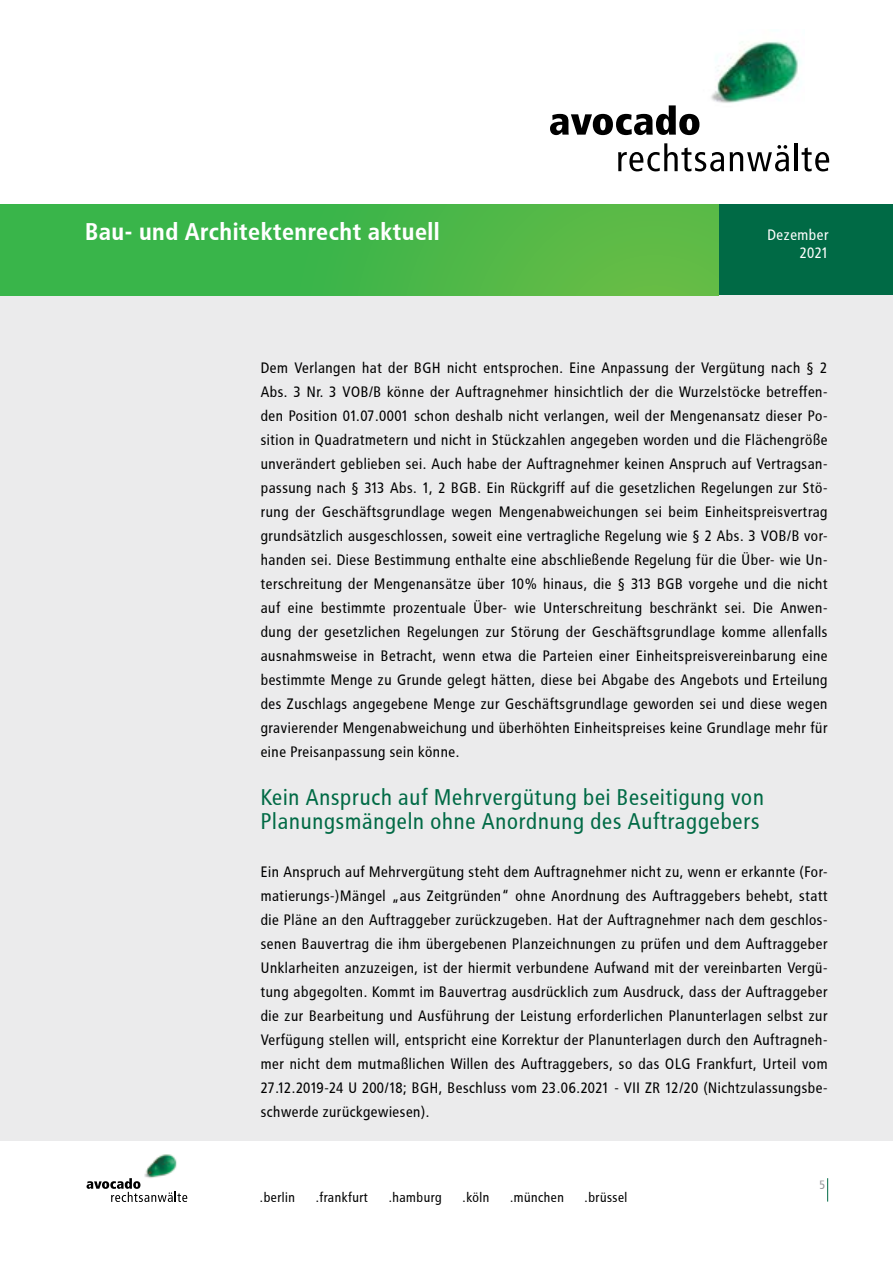
<style>
.page{position:relative;width:893px;height:1263px;background:#fff}
.page>*{position:absolute;margin:0;border:0;box-sizing:border-box;transform-origin:0 0}
.t1{font:700 24px "Avocado";color:#fff}
.t2{font:22.5px/24px "Avocado";color:#006a45}
.t3{font:15px/24px "Avocado";color:#000;text-align:justify}
.t4{font:15px/18px "Avocado";color:#fff;text-align:right}
.t5{font:13.5px "Avocado";color:#000}
.t6{font:12px "Avocado";color:#97999c}
</style>
<div class="page">
<img style="left:711px;top:41px;width:90px;height:62px">
<svg style="left:550px;top:105px;width:149px;height:30px"></svg>
<svg style="left:618px;top:143px;width:106px;height:28px"></svg>
<svg style="left:730px;top:145px;width:59px;height:26px"></svg>
<hr style="left:795px;top:143px;width:3px;height:28px;background:#000">
<svg style="left:802px;top:147px;width:27px;height:24px"></svg>
<div style="left:719px;top:204px;width:174px;height:92px;background:#006a45"></div>
<svg style="left:827px;top:1178px;width:1px;height:23px"></svg>
<img style="left:144px;top:1154px;width:33px;height:24px">
<svg style="left:87px;top:1178px;width:100px;height:24px"></svg>
<div style="left:0;top:296px;width:893px;height:845px;background:#ebebec"></div>
<div style="left:0;top:204px;width:719px;height:92px;background:linear-gradient(to right,#2eb34b,#61bb46)"></div>
<h1 class="t1" style="left:85px;top:218px;width:357px">Bau- und Architektenrecht aktuell</h1>
<p class="t4" style="left:767px;top:226px;width:63px">Dezember<br>2021</p>
<p class="t3" style="left:261px;top:355px;width:569px">Dem Verlangen hat der BGH nicht entsprochen. Eine Anpassung der Vergütung nach § 2<br>Abs. 3 Nr. 3 VOB/B könne der Auftragnehmer hinsichtlich der die Wurzelstöcke betreffen&shy;den Position 01.07.0001 schon deshalb nicht verlangen, weil der Mengenansatz dieser Po&shy;sition in Quadratmetern und nicht in Stückzahlen angegeben worden und die Flächengröße unverändert geblieben sei. Auch habe der Auftragnehmer keinen Anspruch auf Vertragsan&shy;passung nach § 313 Abs. 1, 2 BGB. Ein Rückgriff auf die gesetzlichen Regelungen zur Stö&shy;rung der Geschäftsgrundlage wegen Mengenabweichungen sei beim Einheitspreisvertrag grundsätzlich ausgeschlossen, soweit eine vertragliche Regelung wie § 2 Abs. 3 VOB/B vor&shy;handen sei. Diese Bestimmung enthalte eine abschließende Regelung für die Über- wie Un&shy;terschreitung der Mengenansätze über 10% hinaus, die § 313 BGB vorgehe und die nicht auf eine bestimmte prozentuale Über- wie Unterschreitung beschränkt sei. Die Anwen&shy;dung der gesetzlichen Regelungen zur Störung der Geschäftsgrundlage komme allenfalls ausnahmsweise in Betracht, wenn etwa die Parteien einer Einheitspreisvereinbarung eine bestimmte Menge zu Grunde gelegt hätten, diese bei Abgabe des Angebots und Erteilung des Zuschlags angegebene Menge zur Geschäftsgrundlage geworden sei und diese wegen gravierender Mengenabweichung und überhöhten Einheitspreises keine Grundlage mehr für eine Preisanpassung sein könne.</p>
<h2 class="t2" style="left:261px;top:785px;width:505px">Kein Anspruch auf Mehrvergütung bei Beseitigung von<br>Planungsmängeln ohne Anordnung des Auftraggebers</h2>
<p class="t3" style="left:261px;top:859px;width:569px">Ein Anspruch auf Mehrvergütung steht dem Auftragnehmer nicht zu, wenn er erkannte (For&shy;matierungs-)Mängel „aus Zeitgründen“ ohne Anordnung des Auftraggebers behebt, statt die Pläne an den Auftraggeber zurückzugeben. Hat der Auftragnehmer nach dem geschlos&shy;senen Bauvertrag die ihm übergebenen Planzeichnungen zu prüfen und dem Auftraggeber Unklarheiten anzuzeigen, ist der hiermit verbundene Aufwand mit der vereinbarten Vergü&shy;tung abgegolten. Kommt im Bauvertrag ausdrücklich zum Ausdruck, dass der Auftraggeber die zur Bearbeitung und Ausführung der Leistung erforderlichen Planunterlagen selbst zur Verfügung stellen will, entspricht eine Korrektur der Planunterlagen durch den Auftragneh&shy;mer nicht dem mutmaßlichen Willen des Auftraggebers, so das OLG Frankfurt, Urteil vom 27.12.2019-24 U 200/18; BGH, Beschluss vom 23.06.2021 - VII ZR 12/20 (Nichtzulassungsbe&shy;schwerde zurückgewiesen).</p>
<p class="t5" style="left:260px;top:1189px;width:37px">.berlin</p>
<p class="t5" style="left:316px;top:1189px;width:54px">.frankfurt</p>
<p class="t5" style="left:389px;top:1189px;width:55px">.hamburg</p>
<p class="t5" style="left:463px;top:1189px;width:29px">.köln</p>
<p class="t5" style="left:510px;top:1189px;width:56px">.münchen</p>
<p class="t5" style="left:585px;top:1189px;width:45px">.brüssel</p>
<p class="t6" style="left:819px;top:1178px;width:8px">5</p>
</div>
